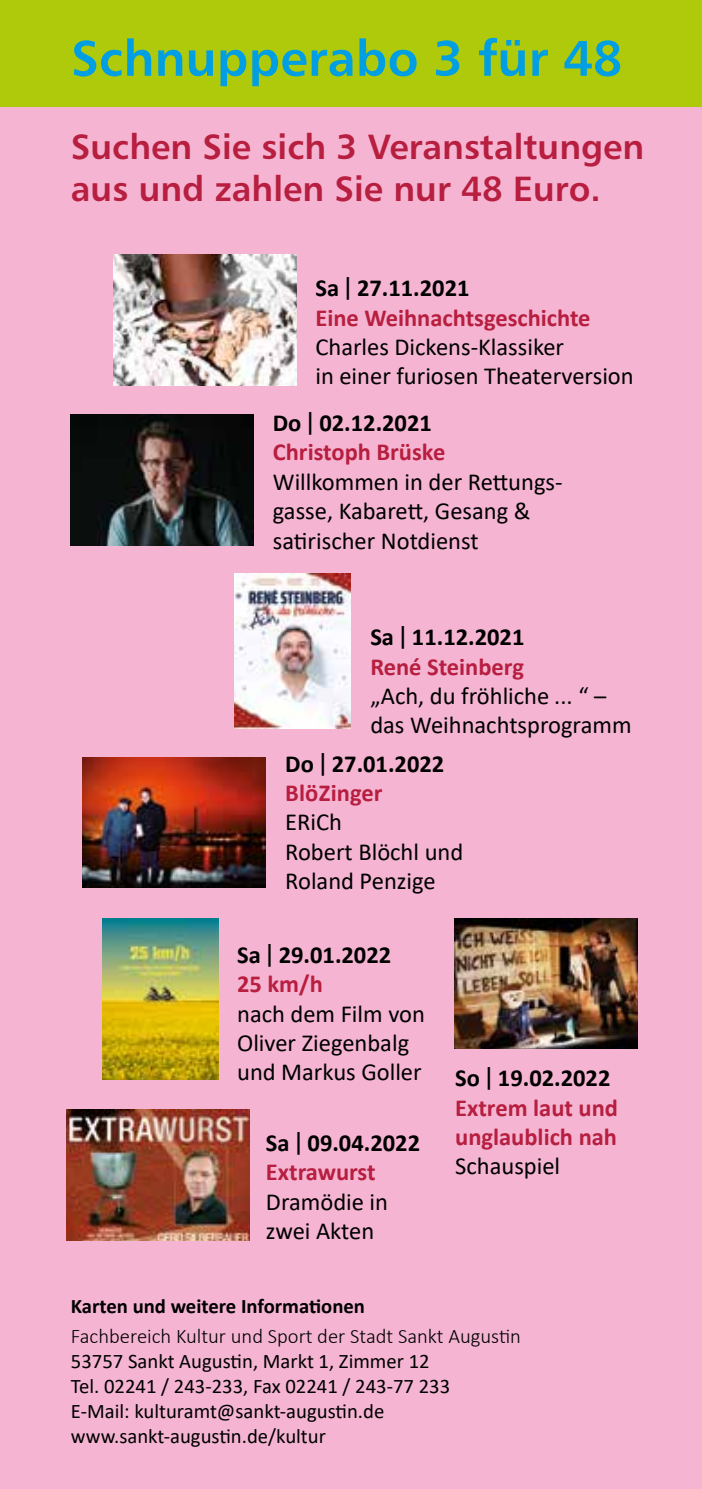
<style>
.page{position:relative;width:702px;height:1489px;background:#fff}
.page>*{position:absolute;margin:0;border:0;box-sizing:border-box;transform-origin:0 0}
.t1{font:50px "Humanist 777 BT Bold B";color:#009fe3}
.t2{font:35px/42px "Humanist 777 BT Bold B";color:#b71e3f}
.t3{font:24.5px/29.5px "Calibri";color:#000}
.t4{font:700 24.5px/29.5px "Calibri";color:#b71e3f}
.t5{font:700 24.5px "Calibri";color:#000}
.t6{font:20.75px/24.8px "Calibri";color:#000}
.t7{font:300 20.75px "Calibri";color:#000}
.t8{font:700 20.75px "Calibri";color:#000}
</style>
<div class="page">
<div style="left:0;top:0;width:702px;height:1488px;background:#f5b5d2"></div>
<img style="left:103px;top:918px;width:115px;height:161px">
<img style="left:71px;top:414px;width:183px;height:131px">
<img style="left:82px;top:757px;width:183px;height:130px">
<img style="left:114px;top:255px;width:183px;height:130px">
<img style="left:235px;top:573px;width:115px;height:155px">
<div style="left:0;top:0;width:702px;height:106px;background:#afca0b"></div>
<img style="left:455px;top:918px;width:182px;height:130px">
<img style="left:67px;top:1109px;width:183px;height:131px">
<h1 class="t1" style="left:71px;top:27px;width:553px">Schnupperabo 3 für 48</h1>
<h2 class="t2" style="left:71px;top:125px;width:574px">Suchen Sie sich 3 Veranstaltungen aus und zahlen Sie nur 48 Euro.</h2>
<p class="t5" style="left:315px;top:271px;width:156px">Sa 27.11.2021</p>
<p class="t4" style="left:315px;top:302px;width:277px">Eine Weihnachtsgeschichte</p>
<p class="t3" style="left:315px;top:331px;width:320px">Charles Dickens-Klassiker<br>in einer furiosen Theaterversion</p>
<p class="t5" style="left:273px;top:405px;width:160px">Do 02.12.2021</p>
<p class="t4" style="left:273px;top:437px;width:174px">Christoph Brüske</p>
<p class="t3" style="left:273px;top:466px;width:291px">Willkommen in der Rettungs&shy;gasse, Kabarett, Gesang &amp; satirischer Notdienst</p>
<p class="t5" style="left:370px;top:619px;width:156px">Sa 11.12.2021</p>
<p class="t4" style="left:370px;top:651px;width:155px">René Steinberg</p>
<p class="t3" style="left:370px;top:680px;width:263px">„Ach, du fröhliche ... “ – das Weihnachtsprogramm</p>
<p class="t5" style="left:285px;top:746px;width:160px">Do 27.01.2022</p>
<p class="t4" style="left:285px;top:777px;width:99px">BlöZinger</p>
<p class="t3" style="left:285px;top:806px;width:179px">ERiCh<br>Robert Blöchl und<br>Roland Penzige</p>
<p class="t5" style="left:237px;top:937px;width:156px">Sa 29.01.2022</p>
<p class="t4" style="left:237px;top:968px;width:87px">25 km/h</p>
<p class="t3" style="left:237px;top:998px;width:189px">nach dem Film von<br>Oliver Ziegenbalg und Markus Goller</p>
<p class="t5" style="left:266px;top:1125px;width:156px">Sa 09.04.2022</p>
<p class="t4" style="left:266px;top:1156px;width:111px">Extrawurst</p>
<p class="t3" style="left:266px;top:1185px;width:124px">Dramödie in zwei Akten</p>
<p class="t5" style="left:455px;top:1060px;width:157px">So 19.02.2022</p>
<p class="t4" style="left:455px;top:1092px;width:164px">Extrem laut und unglaublich nah</p>
<p class="t3" style="left:455px;top:1150px;width:106px">Schauspiel</p>
<p class="t8" style="left:71px;top:1291px;width:295px">Karten und weitere Informationen</p>
<p class="t7" style="left:71px;top:1323px;width:451px">Fachbereich Kultur und Sport der Stadt Sankt Augustin</p>
<p class="t6" style="left:71px;top:1348px;width:381px">53757 Sankt Augustin, Markt 1, Zimmer 12<br>Tel. 02241 / 243-233, Fax 02241 / 243-77 233<br>E-Mail: kulturamt@sankt-augustin.de www.sankt-augustin.de/kultur</p>
</div>
